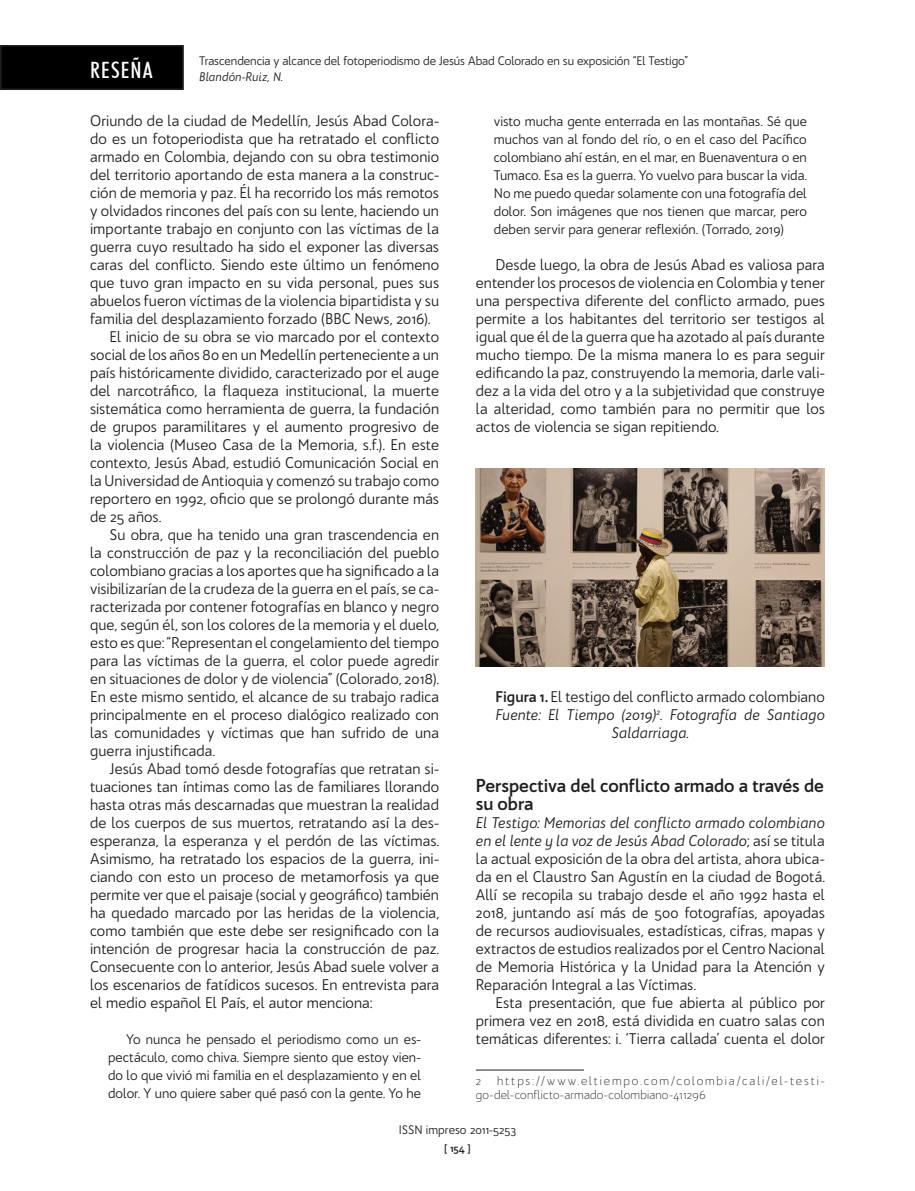
<style>
.page{position:relative;width:915px;height:1191px;background:#fff}
.page>*{position:absolute;margin:0;border:0;box-sizing:border-box;transform-origin:0 0}
.t1{font:500 condensed 22.5px "Futura BT";letter-spacing:.05em;color:#fff}
.Tit_1{font:700 18px/18px "Bw Quinta Pro";letter-spacing:-.005em;color:#231f20}
.TEXTO_BASE{font:15px/18px "Bw Quinta Pro";color:#231f20;text-align:justify}
.TEXTO_BASE_primera{font:15px/18px "Bw Quinta Pro";color:#231f20;text-align:justify}
.TEXTO_BASE-2{font:italic 15px/18px "Bw Quinta Pro";color:#231f20}
.Cita_en_Texto{font:13.5px/18px "Bw Quinta Pro";color:#231f20;text-align:justify}
.t2{font:12px "Bw Quinta Pro";letter-spacing:-.01em;color:#231f20}
.NOTAS_AL_PIE{font:300 12px/14.4px "Bw Quinta Pro";letter-spacing:.13em;color:#231f20}
.t3{font:italic 12px "Bw Quinta Pro";color:#231f20}
.t4{font:700 10.5px "Bw Quinta Pro";color:#231f20}
.s1{font-weight:700}
.s2{font-style:italic}
</style>
<div class="page">
<div style="left:1px;top:46px;width:182px;height:43px;background:#000001"></div>
<div style="left:0;top:45px;width:184px;height:45px;border:2px solid #231f20"></div>
<hr style="left:475px;top:1069px;width:108px;height:1px;background:#231f20">
<img style="left:475px;top:468px;width:349px;height:198px">
<h1 class="t1" style="left:90px;top:56px;width:64px">RESEÑA</h1>
<p class="t2" style="left:199px;top:53px;width:490px">Trascendencia y alcance del fotoperiodismo de Jesús Abad Colorado en su exposición “El Testigo”</p>
<p class="t3" style="left:199px;top:69px;width:85px">Blandón-Ruiz, N.</p>
<p class="TEXTO_BASE_primera" style="left:90px;top:112px;width:350px">Oriundo de la ciudad de Medellín, Jesús Abad Colora&shy;do es un fotoperiodista que ha retratado el conflicto armado en Colombia, dejando con su obra testimonio del territorio aportando de esta manera a la construc&shy;ción de memoria y paz. Él ha recorrido los más remotos y olvidados rincones del país con su lente, haciendo un importante trabajo en conjunto con las víctimas de la guerra cuyo resultado ha sido el exponer las diversas caras del conflicto. Siendo este último un fenómeno que tuvo gran impacto en su vida personal, pues sus abuelos fueron víctimas de la violencia bipartidista y su familia del desplazamiento forzado (BBC News, 2016).</p>
<p class="TEXTO_BASE" style="left:90px;top:328px;width:350px;text-indent:20px">El inicio de su obra se vio marcado por el contexto social de los años 80 en un Medellín perteneciente a un país históricamente dividido, caracterizado por el auge del narcotráfico, la flaqueza institucional, la muerte sistemática como herramienta de guerra, la fundación de grupos paramilitares y el aumento progresivo de la violencia (Museo Casa de la Memoria, s.f.). En este contexto, Jesús Abad, estudió Comunicación Social en la Universidad de Antioquia y comenzó su trabajo como reportero en 1992, oficio que se prolongó durante más de 25 años.</p>
<p class="TEXTO_BASE" style="left:90px;top:526px;width:350px;text-indent:20px">Su obra, que ha tenido una gran trascendencia en la construcción de paz y la reconciliación del pueblo colombiano gracias a los aportes que ha significado a la visibilizarían de la crudeza de la guerra en el país, se ca&shy;racterizada por contener fotografías en blanco y negro que, según él, son los colores de la memoria y el duelo, esto es que: “Representan el congelamiento del tiempo para las víctimas de la guerra, el color puede agredir en situaciones de dolor y de violencia” (Colorado, 2018).<br>En este mismo sentido, el alcance de su trabajo radica principalmente en el proceso dialógico realizado con las comunidades y víctimas que han sufrido de una guerra injustificada.</p>
<p class="TEXTO_BASE" style="left:90px;top:760px;width:350px;text-indent:20px">Jesús Abad tomó desde fotografías que retratan si&shy;tuaciones tan íntimas como las de familiares llorando hasta otras más descarnadas que muestran la realidad de los cuerpos de sus muertos, retratando así la des&shy;esperanza, la esperanza y el perdón de las víctimas.<br>Asimismo, ha retratado los espacios de la guerra, ini&shy;ciando con esto un proceso de metamorfosis ya que permite ver que el paisaje (social y geográfico) también ha quedado marcado por las heridas de la violencia, como también que este debe ser resignificado con la intención de progresar hacia la construcción de paz.<br>Consecuente con lo anterior, Jesús Abad suele volver a los escenarios de fatídicos sucesos. En entrevista para el medio español El País, el autor menciona:</p>
<p class="Cita_en_Texto" style="left:108px;top:1030px;width:314px;text-indent:18px">Yo nunca he pensado el periodismo como un es&shy;pectáculo, como chiva. Siempre siento que estoy vien&shy;do lo que vivió mi familia en el desplazamiento y en el dolor. Y uno quiere saber qué pasó con la gente. Yo he</p>
<p class="Cita_en_Texto" style="left:493px;top:112px;width:314px">visto mucha gente enterrada en las montañas. Sé que muchos van al fondo del río, o en el caso del Pacífico colombiano ahí están, en el mar, en Buenaventura o en Tumaco. Esa es la guerra. Yo vuelvo para buscar la vida.<br>No me puedo quedar solamente con una fotografía del dolor. Son imágenes que nos tienen que marcar, pero deben servir para generar reflexión. (Torrado, 2019)</p>
<p class="TEXTO_BASE" style="left:475px;top:256px;width:350px;text-indent:20px">Desde luego, la obra de Jesús Abad es valiosa para entender los procesos de violencia en Colombia y tener una perspectiva diferente del conflicto armado, pues permite a los habitantes del territorio ser testigos al igual que él de la guerra que ha azotado al país durante mucho tiempo. De la misma manera lo es para seguir edificando la paz, construyendo la memoria, darle vali&shy;dez a la vida del otro y a la subjetividad que construye la alteridad, como también para no permitir que los actos de violencia se sigan repitiendo.</p>
<p class="TEXTO_BASE" style="left:495px;top:688px;width:331px"><span class="s1">Figura 1.</span> El testigo del conflicto armado colombiano</p>
<p class="TEXTO_BASE-2" style="left:611px;top:706px;width:215px;text-indent:-116px">Fuente: El Tiempo (2019)<sup>2</sup>. Fotografía de Santiago<br>Saldarriaga.</p>
<p class="Tit_1" style="left:475px;top:777px;width:349px">Perspectiva del conflicto armado a través de su obra</p>
<p class="TEXTO_BASE_primera" style="left:475px;top:814px;width:350px"><span class="s2">El Testigo: Memorias del conflicto armado colombiano en el lente y la voz de Jesús Abad Colorado</span>; así se titula la actual exposición de la obra del artista, ahora ubica&shy;da en el Claustro San Agustín en la ciudad de Bogotá.<br>Allí se recopila su trabajo desde el año 1992 hasta el 2018, juntando así más de 500 fotografías, apoyadas de recursos audiovisuales, estadísticas, cifras, mapas y extractos de estudios realizados por el Centro Nacional de Memoria Histórica y la Unidad para la Atención y Reparación Integral a las Víctimas.</p>
<p class="TEXTO_BASE" style="left:475px;top:994px;width:350px;text-indent:20px">Esta presentación, que fue abierta al público por primera vez en 2018, está dividida en cuatro salas con temáticas diferentes: i. ‘Tierra callada’ cuenta el dolor</p>
<p class="NOTAS_AL_PIE" style="left:475px;top:1073px;width:7px">2</p>
<p class="NOTAS_AL_PIE" style="left:475px;top:1073px;width:350px;text-indent:21px">https://www.eltiempo.com/colombia/cali/el-testi&shy;go-del-conflicto-armado-colombiano-411296</p>
<p class="t2" style="left:398px;top:1122px;width:119px">ISSN impreso 2011-5253</p>
<p class="t4" style="left:444px;top:1142px;width:28px">[ 154 ]</p>
</div>
